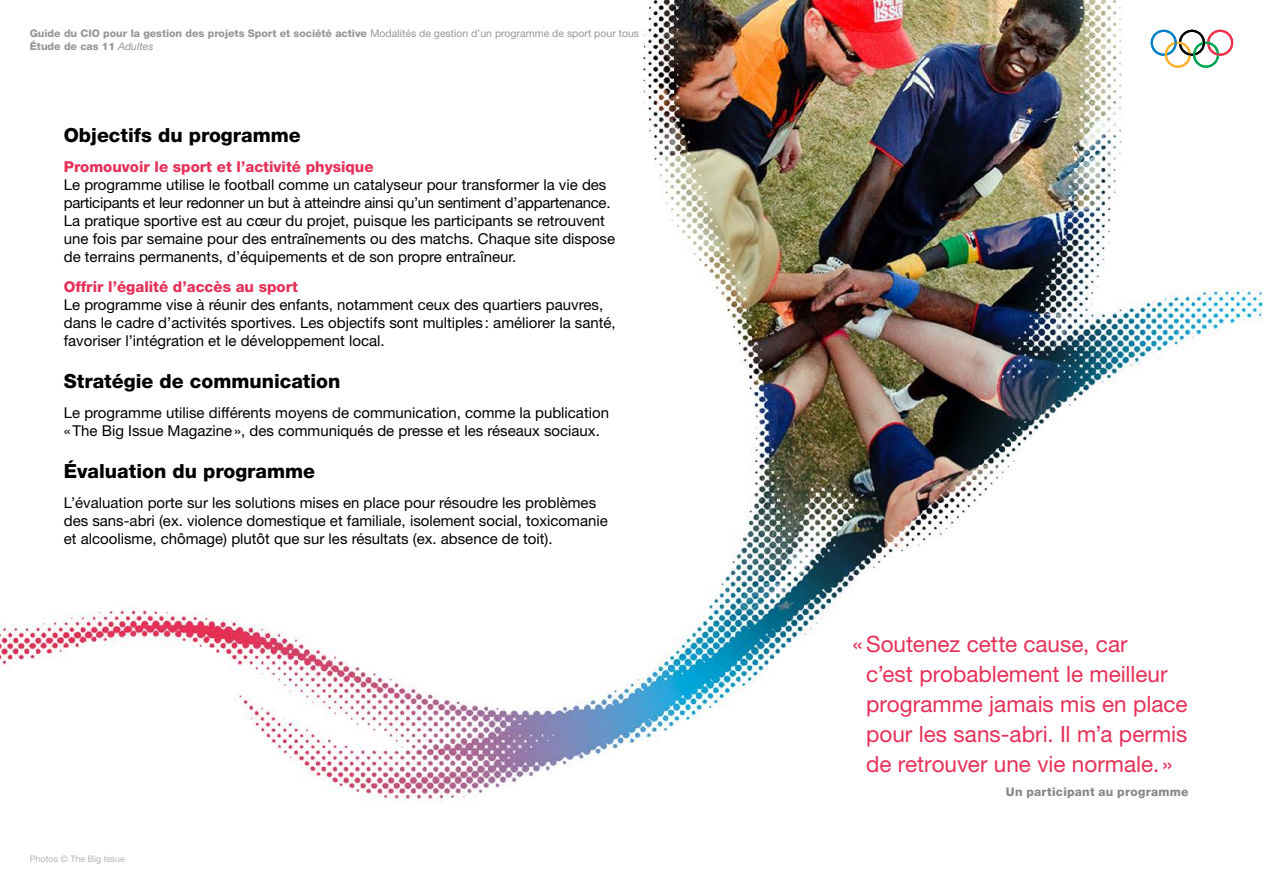
<style>
.page{position:relative;width:1263px;height:893px;background:#fff}
.page>*{position:absolute;margin:0;border:0;box-sizing:border-box;transform-origin:0 0}
.t1{font:22.5px/30px "Helvetica Neue LT Std";color:#e73057}
.t2{font:800 19.5px "Helvetica Neue LT Std";color:#000}
.t3{font:15px/18px "Helvetica Neue LT Std";color:#000}
.t4{font:800 15px "Helvetica Neue LT Std";color:#e73057}
.t5{font:800 12px "Helvetica Neue LT Std";letter-spacing:.02em;color:#868786}
.t6{font:800 10.5px/12.6px "Helvetica Neue LT Std";color:#979797}
.t7{font:9px "Helvetica Neue LT Std";color:#b4b4b4}
.s1{font-weight:400}
.s2{font-weight:400;font-style:italic}
</style>
<div class="page">
<img style="left:0;top:0;width:1263px;height:804px">
<svg style="left:1151px;top:30px;width:82px;height:38px"></svg>
<p class="t6" style="left:30px;top:27px;width:611px">Guide du CIO pour la gestion des projets Sport et société active <span class="s1">Modalités de gestion d’un programme de sport pour tous<br></span>Étude de cas 11 <span class="s2">Adultes</span></p>
<h2 class="t2" style="left:64px;top:123px;width:238px">Objectifs du programme</h2>
<p class="t4" style="left:64px;top:158px;width:311px">Promouvoir le sport et l’activité physique</p>
<p class="t3" style="left:64px;top:175px;width:553px">Le programme utilise le football comme un catalyseur pour transformer la vie des participants et leur redonner un but à atteindre ainsi qu’un sentiment d’appartenance.<br>La pratique sportive est au cœur du projet, puisque les participants se retrouvent une fois par semaine pour des entraînements ou des matchs. Chaque site dispose de terrains permanents, d’équipements et de son propre entraîneur.</p>
<p class="t4" style="left:64px;top:278px;width:236px">Offrir l’égalité d’accès au sport</p>
<p class="t3" style="left:64px;top:295px;width:553px">Le programme vise à réunir des enfants, notamment ceux des quartiers pauvres, dans le cadre d’activités sportives. Les objectifs sont multiples: améliorer la santé, favoriser l’intégration et le développement local.</p>
<h2 class="t2" style="left:64px;top:369px;width:278px">Stratégie de communication</h2>
<p class="t3" style="left:64px;top:403px;width:547px">Le programme utilise différents moyens de communication, comme la publication «The Big Issue Magazine», des communiqués de presse et les réseaux sociaux.</p>
<h2 class="t2" style="left:64px;top:459px;width:253px">Évaluation du programme</h2>
<p class="t3" style="left:64px;top:493px;width:545px">L’évaluation porte sur les solutions mises en place pour résoudre les problèmes des sans-abri (ex. violence domestique et familiale, isolement social, toxicomanie et alcoolisme, chômage) plutôt que sur les résultats (ex. absence de toit).</p>
<p class="t7" style="left:30px;top:853px;width:97px">Photos © The Big Issue</p>
<h1 class="t1" style="left:866px;top:628px;width:323px;text-indent:-14px">«Soutenez cette cause, car<br>c’est probablement le meilleur programme jamais mis en place pour les sans-abri. Il m’a permis de retrouver une vie normale. »</h1>
<p class="t5" style="left:1006px;top:784px;width:184px">Un participant au programme</p>
</div>
